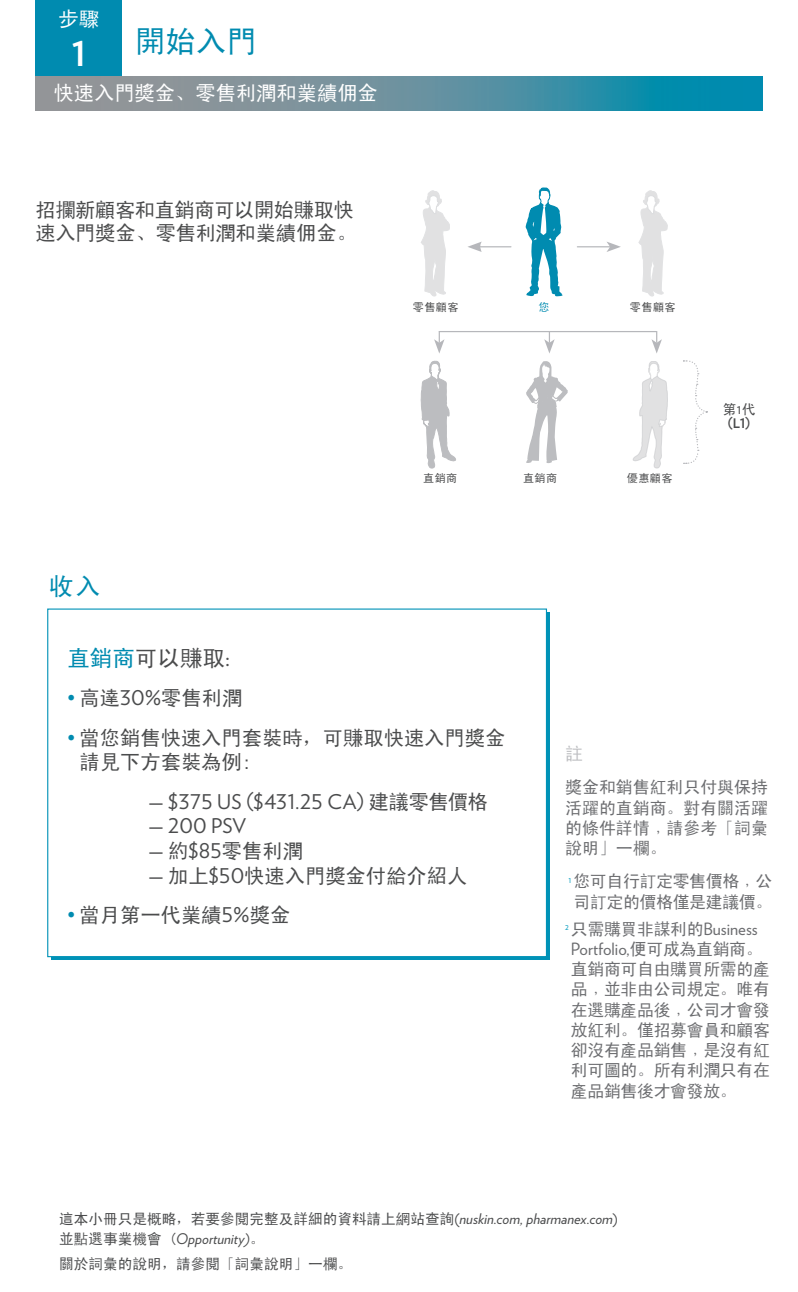
<style>
.page{position:relative;width:798px;height:1292px;background:#fff}
.page>*{position:absolute;margin:0;border:0;box-sizing:border-box;transform-origin:0 0}
.t1{font:700 33.75px "Verlag";color:#fff}
.heads{font:30.38px "Sim Hei";color:#008bb0}
.t2{font:24.75px "Sim Hei";color:#008bb0}
.earnings_items{font:22.5px "Sim Hei";color:#4b4c4d}
.earnings_items-2{font:20.25px/24.8px "Sim Hei";color:#4b4c4d}
.body{font:20.25px/22.5px "Sim Hei";letter-spacing:-.02em;color:#4b4c4d}
.earnings_items-3{font:20.25px "Verlag";letter-spacing:.005em;color:#4b4c4d}
.Sub_heads{font:20.25px "Sim Hei";color:#fff}
.asterisks{font:18px "Sim Hei";color:#bcbdc0}
.asterisks-2{font:16.88px/20.2px "Sim Hei";letter-spacing:-.02em;color:#6c6d70}
.asterisks-3{font:14.62px/20.2px "Sim Hei";color:#4b4c4d}
.asterisks-4{font:13.5px "Sim Hei";color:#4b4c4d}
.asterisks-5{font:700 13.05px "Verlag";color:#4b4c4d}
.asterisks-6{font:11.03px "Sim Hei";letter-spacing:.04em;color:#4b4c4d}
.asterisks-7{font:11.03px "Sim Hei";color:#008bb0}
.s1{font-family:"Verlag"}
.s2{color:#008bb0}
.s3{font-family:"Verlag";color:#008bb0}
.s4{font-family:"Sim Hei"}
.s5{font-family:"Verlag";font-style:italic}
</style>
<div class="page">
<div style="left:35px;top:0;width:87px;height:107px;background:#008bb0"></div>
<svg style="left:35px;top:76px;width:727px;height:35px;background:#5a91a1"></svg>
<hr style="left:439px;top:331px;width:216px;height:1px;background:#b6b7bb">
<svg style="left:434px;top:331px;width:10px;height:22px"></svg>
<svg style="left:544px;top:332px;width:10px;height:21px"></svg>
<svg style="left:651px;top:331px;width:10px;height:22px"></svg>
<svg style="left:632px;top:361px;width:35px;height:107px"></svg>
<svg style="left:421px;top:361px;width:34px;height:107px"></svg>
<svg style="left:421px;top:190px;width:28px;height:106px"></svg>
<svg style="left:638px;top:190px;width:29px;height:106px"></svg>
<svg style="left:526px;top:361px;width:41px;height:102px"></svg>
<svg style="left:525px;top:187px;width:37px;height:109px"></svg>
<hr style="left:478px;top:246px;width:32px;height:1px;background:#b6b7bb">
<svg style="left:468px;top:242px;width:13px;height:10px"></svg>
<hr style="left:577px;top:246px;width:32px;height:1px;background:#b6b7bb">
<svg style="left:606px;top:242px;width:14px;height:10px"></svg>
<svg style="left:683px;top:360px;width:23px;height:104px"></svg>
<div style="left:47px;top:608px;width:499px;height:349px;background:#fff;border:1px solid #0092b7"></div>
<p class="Sub_heads" style="left:58px;top:9px;width:42px">步驟</p>
<p class="t1" style="left:71px;top:27px;width:16px">1</p>
<p class="Sub_heads" style="left:53px;top:82px;width:325px">快速入門獎金、零售利潤和業績佣金</p>
<p class="heads" style="left:135px;top:26px;width:123px">開始入門</p>
<p class="body" style="left:35px;top:198px;width:323px">招攔新顧客和直銷商可以開始賺取快速入門獎金、零售利潤和業績佣金。</p>
<p class="t2" style="left:49px;top:574px;width:53px">收入</p>
<p class="asterisks-6" style="left:412px;top:302px;width:47px">零售顧客</p>
<p class="asterisks-7" style="left:538px;top:302px;width:13px">您</p>
<p class="asterisks-6" style="left:629px;top:302px;width:47px">零售顧客</p>
<p class="asterisks-6" style="left:423px;top:473px;width:36px">直銷商</p>
<p class="asterisks-6" style="left:523px;top:473px;width:36px">直銷商</p>
<p class="asterisks-6" style="left:626px;top:473px;width:47px">優惠顧客</p>
<p class="asterisks-4" style="left:722px;top:402px;width:34px">第<span class="s1">1</span>代</p>
<p class="asterisks-5" style="left:727px;top:413px;width:24px">(L1)</p>
<p class="earnings_items" style="left:67px;top:646px;width:164px"><span class="s2">直銷商</span>可以賺取<span class="s1">:</span></p>
<p class="earnings_items-2" style="left:67px;top:685px;width:176px"><span class="s3">•</span> 高達<span class="s1">30%</span>零售利潤</p>
<p class="earnings_items-2" style="left:80px;top:725px;width:427px;text-indent:-12px"><span class="s3">•</span> 當您銷售快速入門套裝時，可賺取快速入門獎金請見下方套裝為例:</p>
<p class="earnings_items-3" style="left:148px;top:786px;width:340px">— $375 US ($431.25 CA) <span class="s4">建議零售價格</span></p>
<p class="earnings_items-3" style="left:148px;top:811px;width:99px">— 200 PSV</p>
<p class="earnings_items-2" style="left:148px;top:838px;width:156px"><span class="s1">—</span> 約<span class="s1">$85</span>零售利潤</p>
<p class="earnings_items-2" style="left:148px;top:863px;width:320px"><span class="s1">—</span> 加上<span class="s1">$50</span>快速入門獎金付給介紹人</p>
<p class="earnings_items-2" style="left:67px;top:902px;width:224px"><span class="s3">•</span> 當月第一代業績<span class="s1">5%</span>獎金</p>
<p class="asterisks" style="left:565px;top:744px;width:19px">註</p>
<p class="asterisks-2" style="left:565px;top:777px;width:204px;text-align:justify">獎金和銷售紅利只付與保持活躍的直銷商。對有關活躍的條件詳情﹐請參考「詞彙說明」一欄。</p>
<p class="asterisks-2" style="left:568px;top:871px;width:205px"><sup>1</sup> 您可自行訂定零售價格﹐公司訂定的價格僅是建議價。</p>
<p class="asterisks-2" style="left:570px;top:918px;width:200px;text-indent:-6px"><sup>2</sup> 只需購買非謀利的<span class="s1">Business<br>Portfolio﹐</span>便可成為直銷商。直銷商可自由購買所需的產品﹐並非由公司規定。唯有在選購產品後﹐公司才會發放紅利。僅招募會員和顧客卻沒有產品銷售﹐是沒有紅利可圖的。所有利潤只有在產品銷售後才會發放。</p>
<p class="asterisks-3" style="left:59px;top:1208px;width:560px">這本小冊只是概略，若要參閱完整及詳細的資料請上網站查詢<span class="s1">(</span><span class="s5">nuskin.com, pharmanex.com</span><span class="s1">)</span>並點選事業機會 (<span class="s5">Opportunity)</span>。</p>
<p class="asterisks-3" style="left:59px;top:1253px;width:294px">關於詞彙的說明，請參閱「詞彙說明」一欄。</p>
</div>
